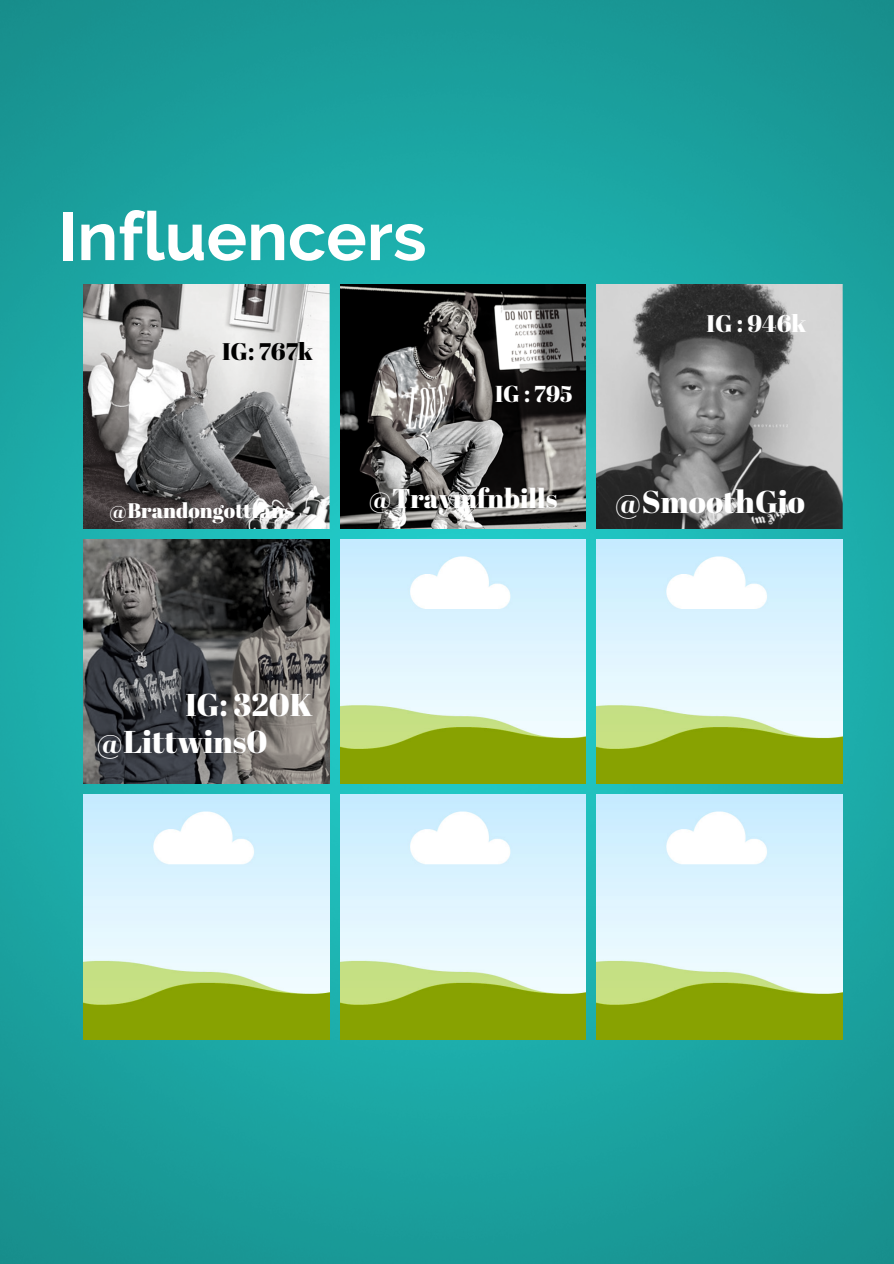
<style>
.page{position:relative;width:894px;height:1264px;background:#fff}
.page>*{position:absolute;margin:0;border:0;box-sizing:border-box;transform-origin:0 0}
.t1{font:700 67.65px "Raleway";color:#fff}
.t2{font:31.5px "Abril Fatface";color:#fff}
.t3{font:27px "Abril Fatface";color:#fff}
.t4{font:24px "Abril Fatface";color:#000}
.t5{font:24px "Abril Fatface";color:#fff}
.t6{font:22.95px "Abril Fatface";color:#fff}
.t7{font:21px "Abril Fatface";color:#fff}
</style>
<div class="page">
<img style="left:0;top:0;width:893px;height:1263px">
<img style="left:84px;top:794px;width:245px;height:244px">
<img style="left:596px;top:284px;width:245px;height:244px">
<img style="left:340px;top:794px;width:245px;height:244px">
<img style="left:84px;top:540px;width:245px;height:243px">
<img style="left:596px;top:794px;width:245px;height:244px">
<img style="left:340px;top:540px;width:245px;height:243px">
<img style="left:84px;top:284px;width:245px;height:244px">
<img style="left:596px;top:540px;width:245px;height:243px">
<img style="left:340px;top:284px;width:245px;height:244px">
<h1 class="t1" style="left:58px;top:196px;width:370px">Influencers</h1>
<p class="t4" style="left:222px;top:334px;width:92px">IG: 767k</p>
<p class="t7" style="left:109px;top:495px;width:186px">@Brandongottfans</p>
<p class="t6" style="left:495px;top:378px;width:79px">IG : 795</p>
<p class="t3" style="left:368px;top:479px;width:191px">@Traymfnbills</p>
<p class="t5" style="left:706px;top:307px;width:101px">IG : 946k</p>
<p class="t2" style="left:614px;top:479px;width:192px">@SmoothGio</p>
<p class="t2" style="left:185px;top:682px;width:129px">IG: 320K</p>
<p class="t2" style="left:96px;top:720px;width:173px">@Littwins0</p>
</div>
